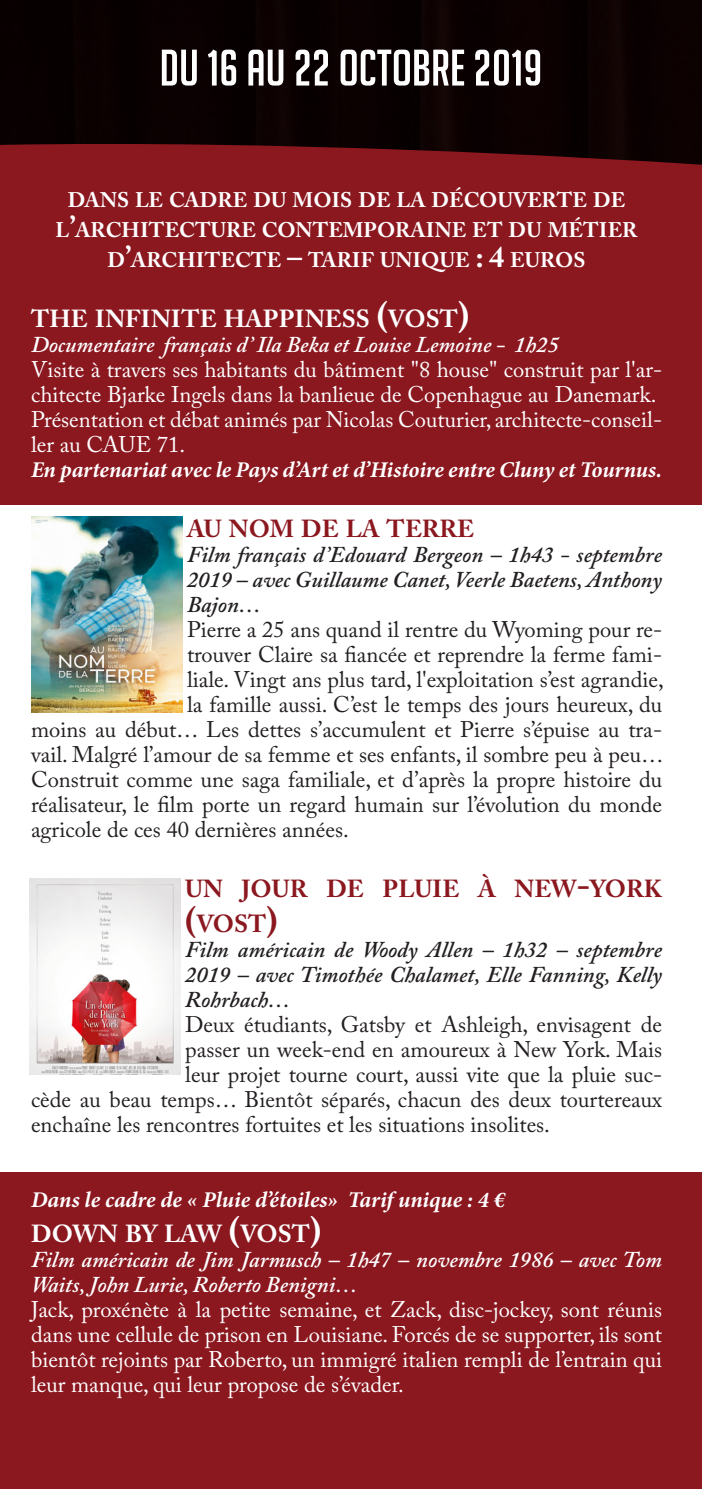
<style>
.page{position:relative;width:702px;height:1489px;background:#fff}
.page>*{position:absolute;margin:0;border:0;box-sizing:border-box;transform-origin:0 0}
.t1{font:50px "Big Noodle Titling";color:#fff}
.t2{font:700 24.5px/35px "Adobe Caslon Pro";color:#8b171f}
.t3{font:700 24.5px "Adobe Caslon Pro";color:#fff}
.t4{font:22.5px "Adobe Caslon Pro";color:#231f20}
.t5{font:22.5px/25px "Adobe Caslon Pro";color:#fff}
.t6{font:italic 600 22.5px/25px "Adobe Caslon Pro";color:#231f20;text-align:justify}
.t7{font:italic 600 22.5px/25px "Adobe Caslon Pro";color:#fff}
.t8{font:italic 700 22.5px "Minion Pro";letter-spacing:-.005em;color:#fff}
.t9{font:700 21px/30px "Adobe Caslon Pro";color:#fff;text-align:center}
.s1{font-size:30px}
.s2{font-size:35px}
</style>
<div class="page">
<div style="left:0;top:102px;width:702px;height:402px;background:#8b171f"></div>
<div style="left:0;top:1172px;width:702px;height:316px;background:#8b171f"></div>
<img style="left:31px;top:516px;width:151px;height:196px">
<img style="left:29px;top:878px;width:151px;height:196px">
<img style="left:0;top:0;width:702px;height:165px">
<p class="t1" style="left:159px;top:41px;width:384px">DU 16 AU 22 OCTOBRE 2019</p>
<p class="t9" style="left:55px;top:184px;width:583px">DANS LE CADRE DU MOIS DE LA DÉCOUVERTE DE<br>L<span class="s1">’</span>ARCHITECTURE CONTEMPORAINE ET DU MÉTIER<br>D<span class="s1">’</span>ARCHITECTE <span class="s1">–</span> TARIF UNIQUE <span class="s1">: 4</span> EUROS</p>
<p class="t3" style="left:31px;top:304px;width:440px">THE INFINITE HAPPINESS <span class="s2">(</span>VOST<span class="s2">)</span></p>
<p class="t7" style="left:31px;top:331px;width:529px">Documentaire français d’ Ila Beka et Louise Lemoine - 1h25</p>
<p class="t5" style="left:31px;top:356px;width:632px">Visite à travers ses habitants du bâtiment "8 house" construit par l'ar&shy;chitecte Bjarke Ingels dans la banlieue de Copenhague au Danemark.</p>
<p class="t5" style="left:31px;top:406px;width:632px">Présentation et débat animés par Nicolas Couturier, architecte-conseil&shy;ler au CAUE 71.</p>
<p class="t8" style="left:31px;top:453px;width:632px">En partenariat avec le Pays d’Art et d’Histoire entre Cluny et Tournus.</p>
<p class="t2" style="left:187px;top:511px;width:289px">AU NOM DE LA TERRE</p>
<p class="t6" style="left:187px;top:541px;width:476px">Film français d’Edouard Bergeon – 1h43 - septembre 2019 – avec Guillaume Canet, Veerle Baetens, Anthony Bajon…</p>
<p class="t4" style="left:187px;top:616px;width:476px">Pierre a 25 ans quand il rentre du Wyoming pour re-</p>
<p class="t4" style="left:187px;top:641px;width:476px">trouver Claire sa fiancée et reprendre la ferme fami-</p>
<p class="t4" style="left:187px;top:666px;width:478px">liale. Vingt ans plus tard, l'exploitation s’est agrandie,</p>
<p class="t4" style="left:187px;top:691px;width:476px">la famille aussi. C’est le temps des jours heureux, du</p>
<p class="t4" style="left:31px;top:716px;width:632px">moins au début… Les dettes s’accumulent et Pierre s’épuise au tra-</p>
<p class="t4" style="left:31px;top:741px;width:634px">vail. Malgré l’amour de sa femme et ses enfants, il sombre peu à peu…</p>
<p class="t4" style="left:31px;top:766px;width:632px">Construit comme une saga familiale, et d’après la propre histoire du</p>
<p class="t4" style="left:31px;top:791px;width:632px">réalisateur, le film porte un regard humain sur l’évolution du monde</p>
<p class="t4" style="left:31px;top:816px;width:319px">agricole de ces 40 dernières années.</p>
<p class="t2" style="left:185px;top:871px;width:478px">UN JOUR DE PLUIE À NEW<span class="s2">-</span>YORK <span class="s2">(</span>VOST<span class="s2">)</span></p>
<p class="t6" style="left:185px;top:936px;width:478px">Film américain de Woody Allen – 1h32 – septembre 2019 – avec Timothée Chalamet, Elle Fanning, Kelly Rohrbach…</p>
<p class="t4" style="left:185px;top:1011px;width:478px">Deux étudiants, Gatsby et Ashleigh, envisagent de</p>
<p class="t4" style="left:185px;top:1036px;width:478px">passer un week-end en amoureux à New York. Mais</p>
<p class="t4" style="left:185px;top:1061px;width:478px">leur projet tourne court, aussi vite que la pluie suc-</p>
<p class="t4" style="left:31px;top:1086px;width:632px">cède au beau temps… Bientôt séparés, chacun des deux tourtereaux</p>
<p class="t4" style="left:31px;top:1111px;width:520px">enchaîne les rencontres fortuites et les situations insolites.</p>
<p class="t8" style="left:31px;top:1183px;width:475px">Dans le cadre de « Pluie d’étoiles» Tarif unique : 4 €</p>
<p class="t3" style="left:31px;top:1219px;width:292px">DOWN BY LAW <span class="s2">(</span>VOST<span class="s2">)</span></p>
<p class="t7" style="left:31px;top:1246px;width:632px">Film américain de Jim Jarmusch – 1h47 – novembre 1986 – avec Tom<br>Waits, John Lurie, Roberto Benigni…</p>
<p class="t5" style="left:31px;top:1296px;width:632px;text-align:justify">Jack, proxénète à la petite semaine, et Zack, disc-jockey, sont réunis dans une cellule de prison en Louisiane. Forcés de se supporter, ils sont bientôt rejoints par Roberto, un immigré italien rempli de l’entrain qui leur manque, qui leur propose de s’évader.</p>
</div>
